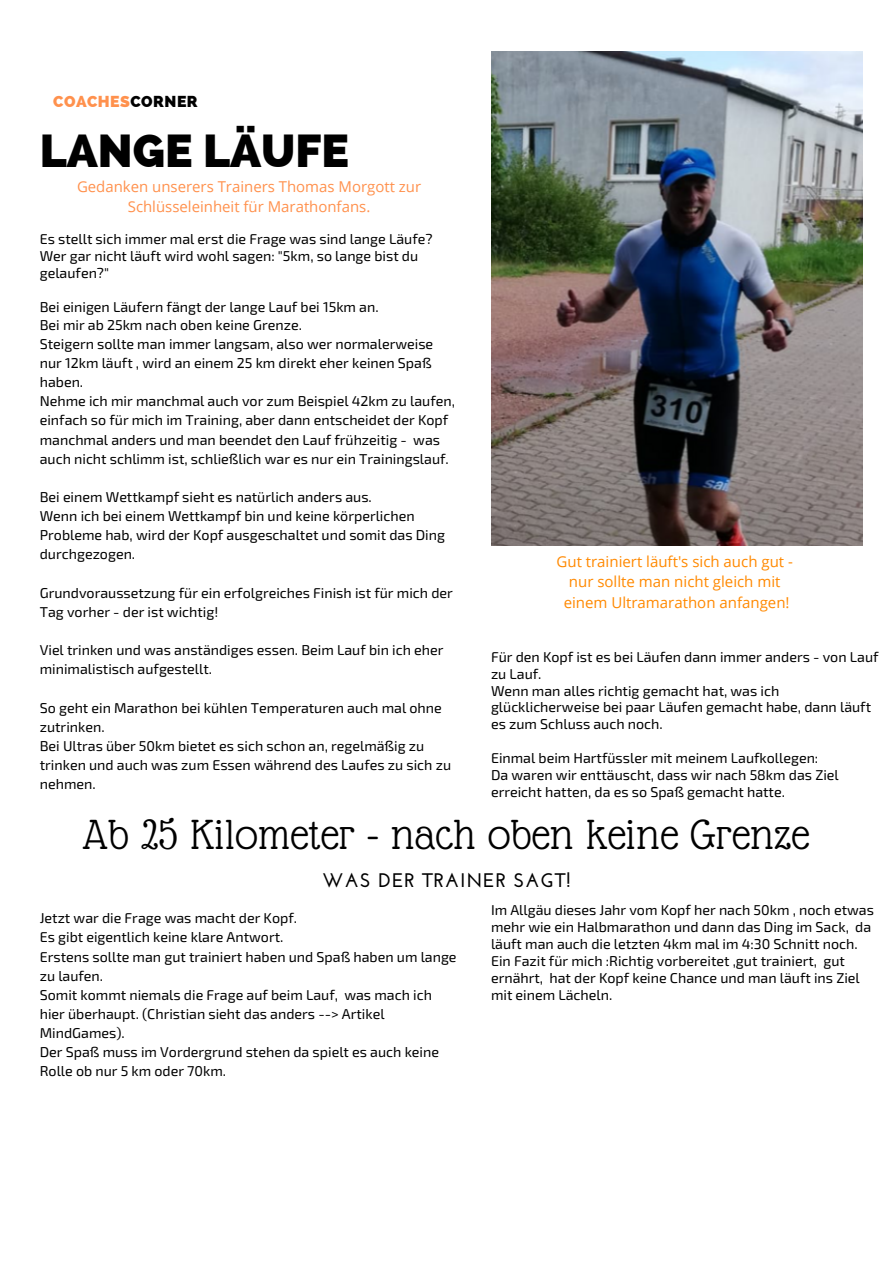
<style>
.page{position:relative;width:894px;height:1264px;background:#fff}
.page>*{position:absolute;margin:0;border:0;box-sizing:border-box;transform-origin:0 0}
.t1{font:800 46.2px "Raleway";color:#000}
.t2{font:45.75px "Glass Antiqua";letter-spacing:.01em;color:#000}
.t3{font:700 19.65px "Josefin Sans";letter-spacing:.04em;color:#000}
.t4{font:800 15.9px "Raleway";letter-spacing:.03em;color:#ff914d}
.t5{font:15px "Open Sans";color:#ff8900}
.t6{font:15px/20.2px "Open Sans";color:#ff914d;text-align:center}
.t7{font:14.25px/19.2px "Exo 2";color:#000}
.s1{color:#000}
</style>
<div class="page">
<img style="left:491px;top:52px;width:371px;height:493px">
<p class="t4" style="left:53px;top:92px;width:146px">COACHES<span class="s1">CORNER</span></p>
<p class="t1" style="left:40px;top:123px;width:310px">LANGE LÄUFE</p>
<p class="t6" style="left:77px;top:176px;width:345px">Gedanken unserers Trainers Thomas Morgott zur<br>Schlüsseleinheit für Marathonfans.</p>
<p class="t7" style="left:40px;top:229px;width:394px">Es stellt sich immer mal erst die Frage was sind lange Läufe?</p>
<p class="t7" style="left:40px;top:247px;width:380px;line-height:17px">Wer gar nicht läuft wird wohl sagen: "5km, so lange bist du gelaufen?"</p>
<p class="t7" style="left:40px;top:296px;width:340px">Bei einigen Läufern fängt der lange Lauf bei 15km an.</p>
<p class="t7" style="left:40px;top:314px;width:263px">Bei mir ab 25km nach oben keine Grenze.</p>
<p class="t7" style="left:40px;top:333px;width:395px;text-align:justify">Steigern sollte man immer langsam, also wer normalerweise nur 12km läuft , wird an einem 25 km direkt eher keinen Spaß haben.</p>
<p class="t7" style="left:40px;top:391px;width:416px">Nehme ich mir manchmal auch vor zum Beispiel 42km zu laufen, einfach so für mich im Training, aber dann entscheidet der Kopf manchmal anders und man beendet den Lauf frühzeitig - was auch nicht schlimm ist, schließlich war es nur ein Trainingslauf.</p>
<p class="t7" style="left:40px;top:486px;width:333px">Bei einem Wettkampf sieht es natürlich anders aus.</p>
<p class="t7" style="left:40px;top:506px;width:406px">Wenn ich bei einem Wettkampf bin und keine körperlichen<br>Probleme hab, wird der Kopf ausgeschaltet und somit das Ding durchgezogen.</p>
<p class="t7" style="left:40px;top:582px;width:414px">Grundvoraussetzung für ein erfolgreiches Finish ist für mich der<br>Tag vorher - der ist wichtig!</p>
<p class="t7" style="left:40px;top:640px;width:405px">Viel trinken und was anständiges essen. Beim Lauf bin ich eher minimalistisch aufgestellt.</p>
<p class="t7" style="left:40px;top:697px;width:403px">So geht ein Marathon bei kühlen Temperaturen auch mal ohne zutrinken.</p>
<p class="t7" style="left:40px;top:735px;width:413px">Bei Ultras über 50km bietet es sich schon an, regelmäßig zu trinken und auch was zum Essen während des Laufes zu sich zu nehmen.</p>
<p class="t5" style="left:556px;top:551px;width:238px">Gut trainiert läuft's sich auch gut -</p>
<p class="t5" style="left:568px;top:571px;width:213px">nur sollte man nicht gleich mit</p>
<p class="t5" style="left:563px;top:591px;width:227px">einem Ultramarathon anfangen!</p>
<p class="t7" style="left:491px;top:647px;width:389px;line-height:17px">Für den Kopf ist es bei Läufen dann immer anders - von Lauf zu Lauf.</p>
<p class="t7" style="left:491px;top:681px;width:381px;line-height:17px">Wenn man alles richtig gemacht hat, was ich glücklicherweise bei paar Läufen gemacht habe, dann läuft es zum Schluss auch noch.</p>
<p class="t7" style="left:491px;top:747px;width:329px">Einmal beim Hartfüssler mit meinem Laufkollegen:</p>
<p class="t7" style="left:491px;top:765px;width:349px;line-height:17px">Da waren wir enttäuscht, dass wir nach 58km das Ziel erreicht hatten, da es so Spaß gemacht hatte.</p>
<p class="t2" style="left:82px;top:811px;width:728px">Ab 25 Kilometer - nach oben keine Grenze</p>
<p class="t3" style="left:322px;top:872px;width:250px">WAS DER TRAINER SAGT!</p>
<p class="t7" style="left:40px;top:908px;width:259px">Jetzt war die Frage was macht der Kopf.</p>
<p class="t7" style="left:40px;top:927px;width:245px">Es gibt eigentlich keine klare Antwort.</p>
<p class="t7" style="left:40px;top:946px;width:418px">Erstens sollte man gut trainiert haben und Spaß haben um lange zu laufen.</p>
<p class="t7" style="left:40px;top:984px;width:393px">Somit kommt niemals die Frage auf beim Lauf, was mach ich hier überhaupt. (Christian sieht das anders --&gt; Artikel<br>MindGames).</p>
<p class="t7" style="left:40px;top:1042px;width:400px">Der Spaß muss im Vordergrund stehen da spielt es auch keine<br>Rolle ob nur 5 km oder 70km.</p>
<p class="t7" style="left:491px;top:901px;width:384px;line-height:17px">Im Allgäu dieses Jahr vom Kopf her nach 50km , noch etwas mehr wie ein Halbmarathon und dann das Ding im Sack, da läuft man auch die letzten 4km mal im 4:30 Schnitt noch.</p>
<p class="t7" style="left:491px;top:951px;width:370px;line-height:17px">Ein Fazit für mich :Richtig vorbereitet ,gut trainiert, gut ernährt, hat der Kopf keine Chance und man läuft ins Ziel mit einem Lächeln.</p>
</div>
